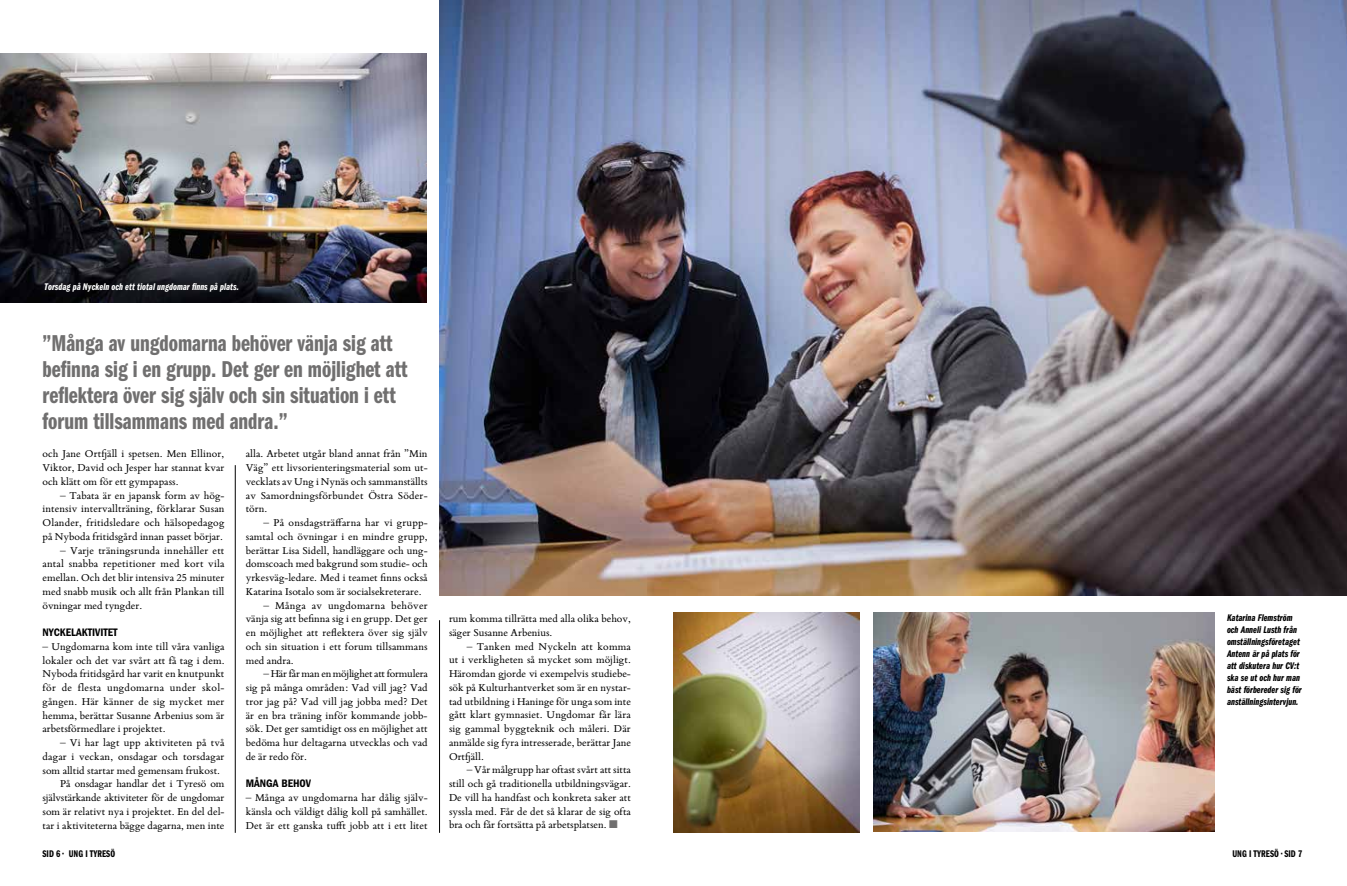
<style>
.page{position:relative;width:1347px;height:886px;background:#fff}
.page>*{position:absolute;margin:0;border:0;box-sizing:border-box;transform-origin:0 0}
.t1{font:23.75px/26px "ITC Franklin Gothic Std Dm Cp";color:#706f6f}
.t2{font:11.25px/13.8px "Bembo Book MT Std";color:#000;text-align:justify}
.t3{font:11.25px "Bembo Book MT Std";letter-spacing:.02em;color:#000}
.t4{font:11.25px "ITC Franklin Gothic Std Dm Cd";color:#000}
.t5{font:10px/12px "ITC Franklin Gothic Std Dm Cp It";color:#000}
.t6{font:10px "ITC Franklin Gothic Std Dm Cp It";color:#fff}
.t7{font:10px "ITC Franklin Gothic Std Dm Cp";color:#000}
.s1{color:#706f6f}
</style>
<div class="page">
<img style="left:0;top:53px;width:427px;height:250px">
<img style="left:439px;top:0;width:907px;height:595px">
<hr style="left:235px;top:465px;width:1px;height:368px;background:#000">
<hr style="left:439px;top:620px;width:1px;height:213px;background:#000">
<img style="left:873px;top:612px;width:341px;height:219px">
<img style="left:673px;top:612px;width:186px;height:221px">
<p class="t6" style="left:44px;top:281px;width:196px">Torsdag på Nyckeln och ett tiotal ungdomar finns på plats.</p>
<h1 class="t1" style="left:43px;top:330px;width:367px">”Många av ungdomarna behöver vänja sig att befinna sig eni grupp. Det ger en möjlighet att reflektera över sig själv och sin situation i ett forum tillsammans med andra “.</h1>
<p class="t2" style="left:43px;top:447px;width:183px">och Jane Ortfjäll i spetsen. Men Ellinor, Viktor, David och Jesper har stannat kvar och klätt om för ett gympapass.</p>
<p class="t2" style="left:43px;top:488px;width:183px;text-indent:18px">– Tabata är en japansk form av hög&shy;intensiv intervallträning, förklarar Susan Olander, fritidsledare och hälsopedagog på Nyboda fritidsgård innan passet börjar.</p>
<p class="t2" style="left:43px;top:543px;width:183px;text-indent:18px">– Varje träningsrunda innehåller ett antal snabba repetitioner med kort vila emellan. Och det blir intensiva 25 minuter med snabb musik och allt från Plankan till övningar med tyngder.</p>
<p class="t4" style="left:43px;top:626px;width:77px">NYCKELAKTIVITET</p>
<p class="t2" style="left:43px;top:639px;width:184px;text-align:right">– Ungdomarna kom inte till våra vanliga lokaler och det var svårt att få tag i dem.<br>Nyboda fritidsgård har varit en knutpunkt skol-</p>
<p class="t2" style="left:62px;top:680px;width:12px">de</p>
<p class="t2" style="left:78px;top:680px;width:25px">flesta</p>
<p class="t3" style="left:107px;top:680px;width:58px">ungdomarna</p>
<p class="t2" style="left:170px;top:680px;width:28px">under</p>
<p class="t2" style="left:43px;top:680px;width:183px;text-align:left">för<br>gången. Här känner de sig mycket mer hemma, berättar Susanne Arbenius som är arbetsförmedlare i projektet.</p>
<p class="t2" style="left:60px;top:735px;width:166px">– Vi har lagt upp aktiviteten på två</p>
<p class="t2" style="left:43px;top:749px;width:183px">dagar i veckan, onsdagar och torsdagar</p>
<p class="t2" style="left:43px;top:763px;width:179px">som alltid startar med gemensam frukost.</p>
<p class="t2" style="left:60px;top:776px;width:166px">På onsdagar handlar det i Tyresö om</p>
<p class="t2" style="left:43px;top:790px;width:183px">självstärkande aktiviteter för de ungdomar</p>
<p class="t2" style="left:43px;top:804px;width:183px">som är relativt nya i projektet. En del del-</p>
<p class="t2" style="left:43px;top:818px;width:183px">tar i aktiviteterna bägge dagarna, men inte</p>
<p class="t7" style="left:69px;top:848px;width:48px">UNG I TYRESÖ</p>
<p class="t7" style="left:43px;top:848px;width:23px">SID6•</p>
<p class="t2" style="left:246px;top:446px;width:183px">alla. Arbetet utgår bland annat från ”Min Väg” ett livsorienteringsmaterial som ut&shy;vecklats av Ung i Nynäs och sammanställts av Samordningsförbundet Östra Söder&shy;törn.</p>
<p class="t2" style="left:263px;top:515px;width:166px">– På onsdagsträffarna har vi grupp-</p>
<p class="t2" style="left:246px;top:529px;width:183px">samtal och övningar i en mindre grupp,</p>
<p class="t2" style="left:246px;top:543px;width:183px">berättar Lisa Sidell, handläggare och ung-</p>
<p class="t2" style="left:246px;top:556px;width:183px">domscoach med bakgrund som studie- och</p>
<p class="t2" style="left:246px;top:570px;width:183px">yrkesväg-ledare. Med i teamet finns också</p>
<p class="t2" style="left:246px;top:584px;width:177px">Katarina Isotalo som är socialsekreterare.</p>
<p class="t3" style="left:391px;top:598px;width:38px">behöver</p>
<p class="t3" style="left:328px;top:598px;width:59px">ungdomarna</p>
<p class="t2" style="left:275px;top:598px;width:32px">Många</p>
<p class="t2" style="left:312px;top:598px;width:12px">av</p>
<p class="t2" style="left:246px;top:598px;width:183px;text-align:left;text-indent:18px">–<br>vänja sig att befinna sig i en grupp. Det ger en möjlighet att reflektera över sig själv och sin situation i ett forum tillsammans med andra.</p>
<p class="t2" style="left:246px;top:666px;width:184px;text-indent:18px">– Här får man en möjlighet att formulera sig på många områden: Vad vill jag? Vad tror jag på? Vad vill jag jobba med? Det är en bra träning inför kommande jobb&shy;sök. Det ger samtidigt oss en möjlighet att bedöma hur deltagarna utvecklas och vad de är redo för.</p>
<p class="t4" style="left:246px;top:777px;width:67px">MÅNGA BEHOV</p>
<p class="t2" style="left:246px;top:790px;width:183px">– Många av ungdomarna har dålig själv&shy;känsla och väldigt dålig koll på samhället.<br>Det är ett ganska tufft jobb att i ett litet</p>
<p class="t2" style="left:449px;top:611px;width:183px">rum komma tillrätta med alla olika behov, säger Susanne Arbenius.</p>
<p class="t2" style="left:449px;top:639px;width:183px;text-indent:18px">– Tanken med Nyckeln att komma ut i verkligheten så mycket som möjligt.<br>Häromdan gjorde vi exempelvis studiebe&shy;sök på Kulturhantverket som är en nystar&shy;tad utbildning i Haninge för unga som inte gått klart gymnasiet. Ungdomar får lära sig gammal byggteknik och måleri. Där anmälde sig fyra intresserade, berättar Jane Ortfjäll.</p>
<p class="t2" style="left:449px;top:762px;width:183px;text-indent:18px">– Vår målgrupp har oftast svårt att sitta still och gå traditionella utbildningsvägar.<br>De vill ha handfast och konkreta saker att syssla med. Får de det så klarar de sig ofta bra och får fortsätta på arbetsplatsen. <span class="s1">■</span></p>
<p class="t5" style="left:1227px;top:612px;width:76px">Katarina Flemström och Anneli Lusth från omställningsföretaget<br>Antenn är på plats för att diskutera hur CV t: ska se ut och hur man bäst förbereder sig för anställningsintervjun.</p>
<p class="t7" style="left:1232px;top:848px;width:71px">UNG I TYRESÖ • SID 7</p>
</div>
